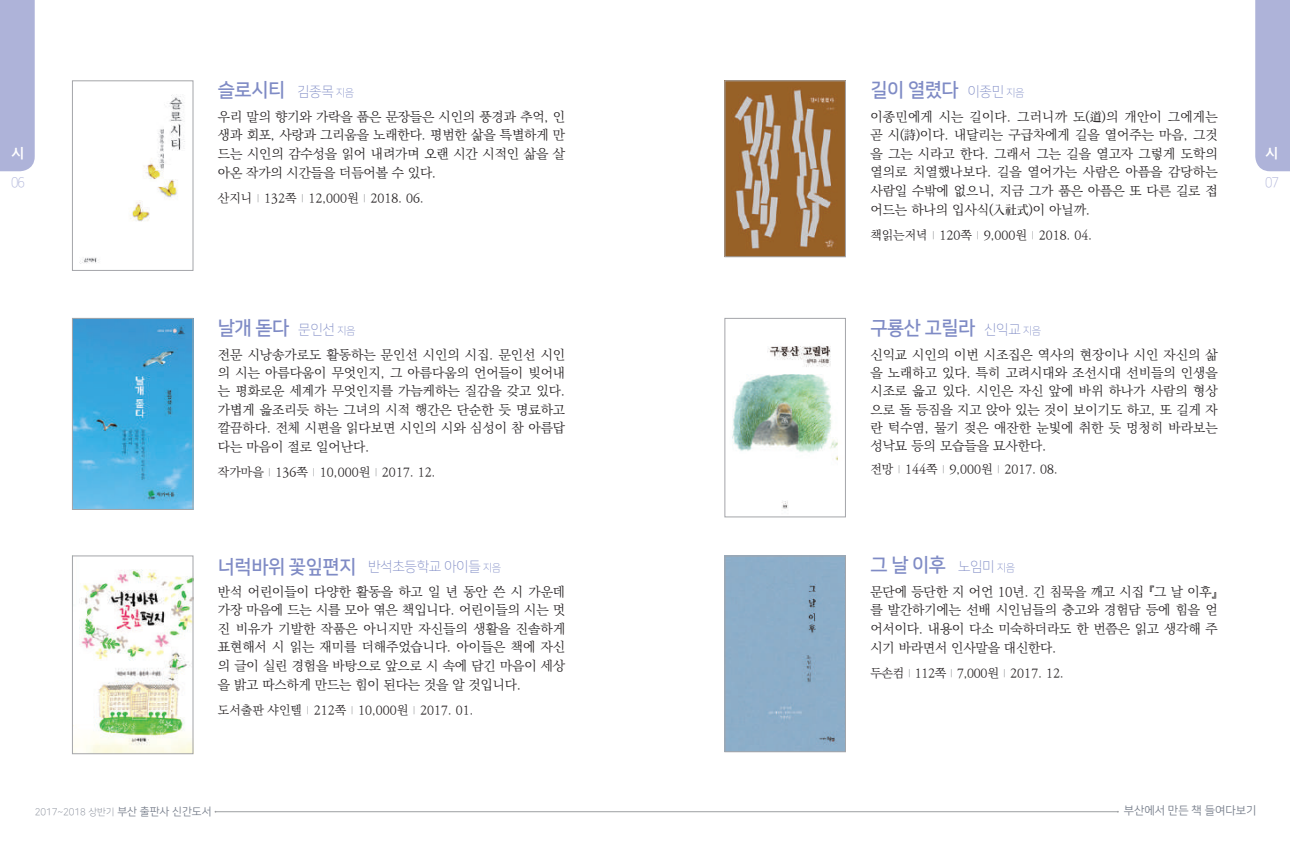
<style>
.page{position:relative;width:1290px;height:844px;background:#fff}
.page>*{position:absolute;margin:0;border:0;box-sizing:border-box;transform-origin:0 0}
.t1{font:19.25px "Nanum Square OTFB";letter-spacing:-.025em;color:#7f8bc5}
.t2{font:14.88px "Godo M";color:#fff}
.t3{font:14px "Nanum Square OTFL";letter-spacing:-.025em;color:#7f8bc5}
.t4{font:14px "Nanum Square OTFL";color:#aeb3d9;scale:.9 1}
.t5{font:13.12px/18.6px "Ko Pub Batang PL";letter-spacing:-.005em;color:#231f20;text-align:justify}
.t6{font:12.25px "Ko Pub Batang PL";color:#231f20}
.t7{font:12.25px "Ko Pub Batang PL";letter-spacing:-.025em;color:#231f20}
.t8{font:11.38px "Nanum Square OTFR";color:#777e8b}
.t9{font:9.62px "Nanum Square OTFL";color:#777e8b}
.s1{font-family:"Nanum Square OTFL";font-size:14px}
.s2{font-family:"Nanum Square OTFL";font-size:10.5px}
.s3{font-size:8.75px;color:#939598}
.s4{color:#262324}
.s5{font-family:"Nanum Square OTFB";font-size:19.25px}
.s6{font-size:10.5px}
.s7{font-family:"Nanum Square OTFR";font-size:10.85px}
</style>
<div class="page">
<div style="left:1255px;top:0;width:35px;height:171px;background:#aeb3d9"></div>
<div style="left:0;top:0;width:35px;height:171px;background:#aeb3d9"></div>
<hr style="left:215px;top:811px;width:430px;height:1px;background:#9d9fa2">
<hr style="left:645px;top:811px;width:473px;height:1px;background:#9d9fa2">
<img style="left:732px;top:346px;width:106px;height:163px">
<div style="left:725px;top:318px;width:120px;height:199px;border:1px solid #a4a5a9"></div>
<img style="left:727px;top:83px;width:116px;height:172px">
<img style="left:79px;top:94px;width:106px;height:170px">
<div style="left:72px;top:81px;width:121px;height:189px;border:1px solid #a4a5a9"></div>
<img style="left:74px;top:320px;width:117px;height:187px">
<div style="left:72px;top:318px;width:121px;height:191px;border:1px solid #a4a5a9"></div>
<img style="left:74px;top:569px;width:117px;height:182px">
<div style="left:72px;top:555px;width:121px;height:198px;border:1px solid #a4a5a9"></div>
<div style="left:727px;top:557px;width:116px;height:192px;background:#8daec9"></div>
<div style="left:725px;top:555px;width:120px;height:196px;border:1px solid #a4a5a9"></div>
<p class="t2" style="left:11px;top:145px;width:14px">시</p>
<p class="t4" style="left:11px;top:176px;width:17px">06</p>
<h1 class="t1" style="left:218px;top:80px;width:138px">슬로시티 <span class="s1">김종목</span> <span class="s2">지음</span></h1>
<p class="t5" style="left:218px;top:108px;width:349px">우리 말의 향기와 가락을 품은 문장들은 시인의 풍경과 추억, 인 생과 회포, 사랑과 그리움을 노래한다. 평범한 삶을 특별하게 만 드는 시인의 감수성을 읽어 내려가며 오랜 시간 시적인 삶을 살 아온 작가의 시간들을 더듬어볼 수 있다.</p>
<p class="t6" style="left:218px;top:192px;width:208px">산지니 <span class="s3">|</span> 132쪽 <span class="s3">|</span> 12,000원 <span class="s3">|</span> 2018. 06<span class="s4">.</span></p>
<h1 class="t1" style="left:218px;top:317px;width:139px">날개 돋다 <span class="s1">문인선</span> <span class="s2">지음</span></h1>
<p class="t5" style="left:218px;top:345px;width:349px">전문 시낭송가로도 활동하는 문인선 시인의 시집. 문인선 시인 의 시는 아름다움이 무엇인지, 그 아름다움의 언어들이 빚어내 는 평화로운 세계가 무엇인지를 가늠케하는 질감을 갖고 있다. 가볍게 읊조리듯 하는 그녀의 시적 행간은 단순한 듯 명료하고 깔끔하다. 전체 시편을 읽다보면 시인의 시와 심성이 참 아름답 다는 마음이 절로 일어난다.</p>
<p class="t6" style="left:218px;top:466px;width:219px">작가마을 <span class="s3">|</span> 136쪽 <span class="s3">|</span> 10,000원 <span class="s3">|</span> 2017. 12<span class="s4">.</span></p>
<p class="t3" style="left:218px;top:559px;width:285px"><span class="s5">너럭바위 꽃잎편지</span> 반석초등학교 아이들 <span class="s6">지음</span></p>
<p class="t5" style="left:218px;top:583px;width:349px">반석 어린이들이 다양한 활동을 하고 일 년 동안 쓴 시 가운데 가장 마음에 드는 시를 모아 엮은 책입니다. 어린이들의 시는 멋 진 비유가 기발한 작품은 아니지만 자신들의 생활을 진솔하게 표현해서 시 읽는 재미를 더해주었습니다. 아이들은 책에 자신 의 글이 실린 경험을 바탕으로 앞으로 시 속에 담긴 마음이 세상 을 밝고 따스하게 만드는 힘이 된다는 것을 알 것입니다.</p>
<p class="t6" style="left:218px;top:703px;width:257px">도서출판 샤인텔 <span class="s3">|</span> 212쪽 <span class="s3">|</span> 10,000원 <span class="s3">|</span> 2017. 01<span class="s4">.</span></p>
<h1 class="t1" style="left:870px;top:80px;width:156px">길이 열렸다 <span class="s1">이종민</span> <span class="s2">지음</span></h1>
<p class="t5" style="left:870px;top:108px;width:349px">이종민에게 시는 길이다. 그러니까 도(道)의 개안이 그에게는 곧 시(詩)이다. 내달리는 구급차에게 길을 열어주는 마음, 그것 을 그는 시라고 한다. 그래서 그는 길을 열고자 그렇게 도학의 열의로 치열했나보다. 길을 열어가는 사람은 아픔을 감당하는 사람일 수밖에 없으니, 지금 그가 품은 아픔은 또 다른 길로 접 어드는 하나의 입사식(入社式)이 아닐까.</p>
<p class="t6" style="left:870px;top:228px;width:224px">책읽는저녁 <span class="s3">|</span> 120쪽 <span class="s3">|</span> 9,000원 <span class="s3">|</span> 2018. 04<span class="s4">.</span></p>
<h1 class="t1" style="left:870px;top:317px;width:172px">구룡산 고릴라 <span class="s1">신익교</span> <span class="s2">지음</span></h1>
<p class="t5" style="left:870px;top:345px;width:349px">신익교 시인의 이번 시조집은 역사의 현장이나 시인 자신의 삶 을 노래하고 있다. 특히 고려시대와 조선시대 선비들의 인생을 시조로 읊고 있다. 시인은 자신 앞에 바위 하나가 사람의 형상 으로 돌 등짐을 지고 앉아 있는 것이 보이기도 하고, 또 길게 자 란 턱수염, 물기 젖은 애잔한 눈빛에 취한 듯 멍청히 바라보는 성낙묘 등의 모습들을 묘사한다.</p>
<p class="t6" style="left:870px;top:463px;width:189px">전망 <span class="s3">|</span> 144쪽 <span class="s3">|</span> 9,000원 <span class="s3">|</span> 2017. 08<span class="s4">.</span></p>
<h1 class="t1" style="left:870px;top:554px;width:146px">그 날 이후 <span class="s1">노임미</span> <span class="s2">지음</span></h1>
<p class="t5" style="left:870px;top:583px;width:349px">문단에 등단한 지 어언 10년. 긴 침묵을 깨고 시집 『그 날 이후』를 발간하기에는 선배 시인님들의 충고와 경험담 등에 힘을 얻 어서이다. 내용이 다소 미숙하더라도 한 번쯤은 읽고 생각해 주 시기 바라면서 인사말을 대신한다.</p>
<p class="t7" style="left:870px;top:666px;width:195px">두손컴 <span class="s3">|</span> 112쪽 <span class="s3">|</span> 7,000원 <span class="s3">|</span> 2017. 12<span class="s4">.</span></p>
<p class="t2" style="left:1265px;top:145px;width:14px">시</p>
<p class="t4" style="left:1265px;top:176px;width:17px">07</p>
<p class="t9" style="left:35px;top:806px;width:178px">2017~2018 상반기 <span class="s7">부산 출판사 신간도서</span></p>
<p class="t8" style="left:1124px;top:804px;width:134px">부산에서 만든 책 들여다보기</p>
</div>
